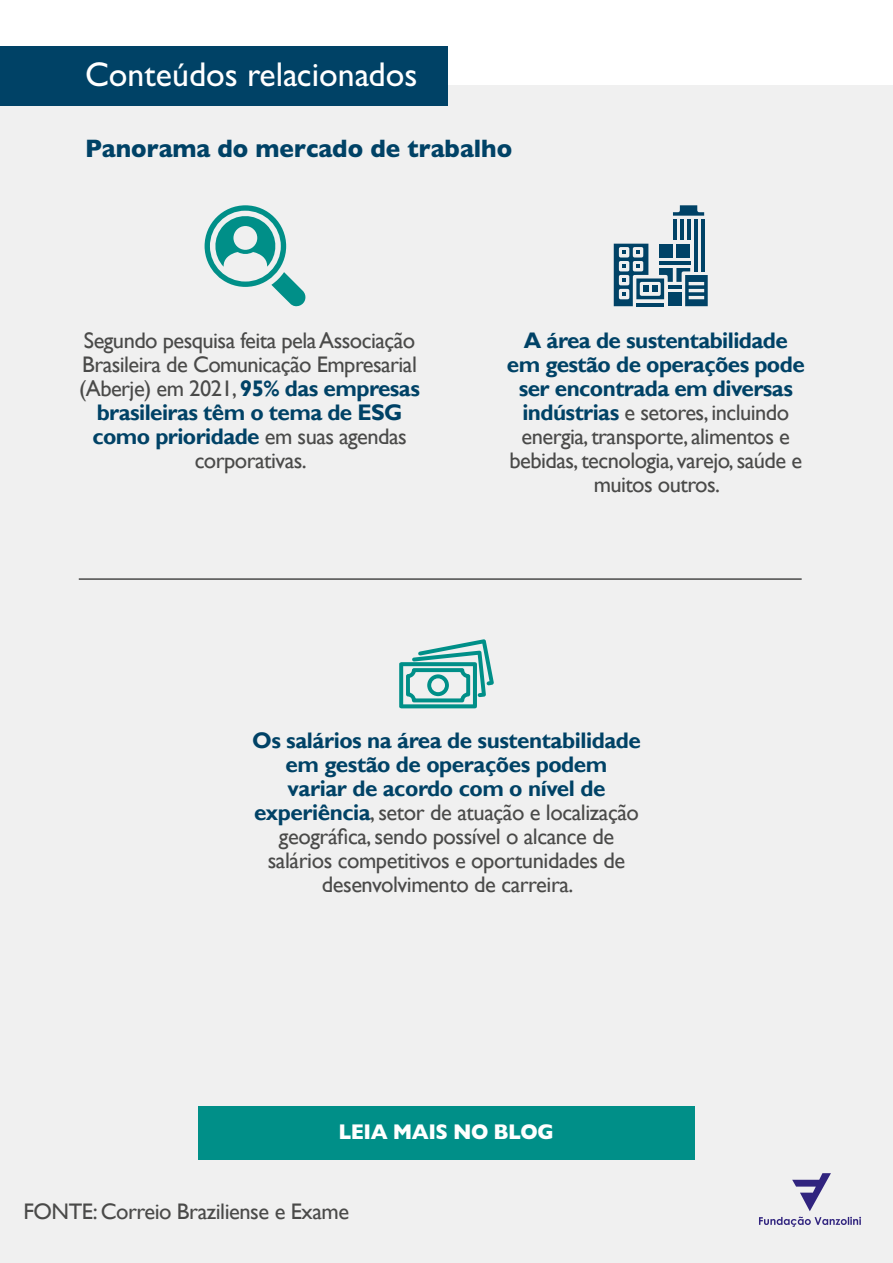
<style>
.page{position:relative;width:893px;height:1263px;background:#fff}
.page>*{position:absolute;margin:0;border:0;box-sizing:border-box;transform-origin:0 0}
.t1{font:500 34.5px "Gill Sans";color:#fff}
.t2{font:800 25.5px "Gill Sans";color:#004266;scale:.95 1}
.t3{font:22.5px/24px "Gill Sans";letter-spacing:-.025em;color:#4a4a49;text-align:center}
.t4{font:800 21.45px "Gill Sans";letter-spacing:-.025em;color:#fff;scale:.95 1}
.s1{font-weight:700;color:#004266}
</style>
<div class="page">
<div style="left:0;top:85px;width:893px;height:1178px;background:#f0f0f0"></div>
<div style="left:0;top:46px;width:447px;height:60px;background:#004266"></div>
<hr style="left:79px;top:578px;width:723px;height:2px;background:#4a4a49">
<svg style="left:205px;top:205px;width:101px;height:102px"></svg>
<div style="left:198px;top:1106px;width:496px;height:53px;background:#008f88"></div>
<svg style="left:673px;top:205px;width:31px;height:11px"></svg>
<hr style="left:694px;top:219px;width:3px;height:52px;background:#004266">
<hr style="left:701px;top:219px;width:3px;height:52px;background:#004266">
<hr style="left:673px;top:219px;width:3px;height:21px;background:#004266">
<hr style="left:687px;top:219px;width:3px;height:21px;background:#004266">
<hr style="left:680px;top:219px;width:3px;height:21px;background:#004266">
<svg style="left:614px;top:244px;width:94px;height:62px"></svg>
<svg style="left:399px;top:639px;width:95px;height:69px"></svg>
<svg style="left:792px;top:1173px;width:39px;height:38px"></svg>
<svg style="left:759px;top:1217px;width:102px;height:10px"></svg>
<h1 class="t1" style="left:85px;top:54px;width:334px">Conteúdos relacionados</h1>
<p class="t2" style="left:85px;top:133px;width:451px">Panorama do mercado de trabalho</p>
<p class="t3" style="left:79px;top:329px;width:342px">Segundo pesquisa feita pela Associação<br>Brasileira de Comunicação Empresarial (Aberje) em 2021, <span class="s1">95% das empresas brasileiras têm o tema de ESG como prioridade</span> em suas agendas corporativas.</p>
<p class="t3" style="left:507px;top:329px;width:299px"><span class="s1">A área de sustentabilidade em gestão de operações pode ser encontrada em diversas indústrias</span> e setores, incluindo energia, transporte, alimentos e bebidas, tecnologia, varejo, saúde e muitos outros.</p>
<p class="t3" style="left:252px;top:729px;width:390px"><span class="s1">Os salários na área de sustentabilidade em gestão de operações podem<br>variar de acordo com o nível de experiência</span>, setor de atuação e localização geográfica, sendo possível o alcance de salários competitivos e oportunidades de desenvolvimento de carreira.</p>
<p class="t4" style="left:338px;top:1119px;width:228px">LEIA MAIS NO BLOG</p>
<p class="t3" style="left:23px;top:1199px;width:327px">FONTE: Correio Braziliense e Exame</p>
</div>
